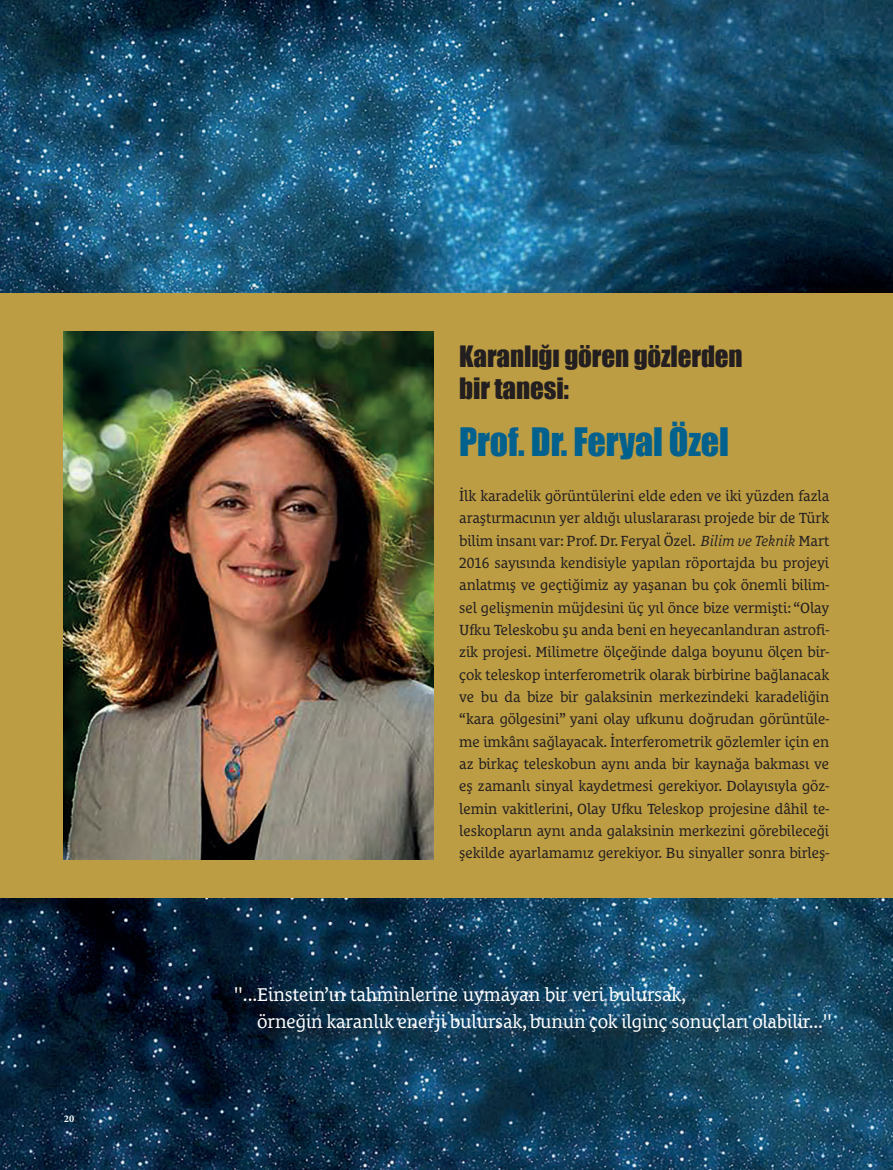
<style>
.page{position:relative;width:893px;height:1170px;background:#fff}
.page>*{position:absolute;margin:0;border:0;box-sizing:border-box;transform-origin:0 0}
.t1{font:36px "Impact";letter-spacing:-.005em;color:#00618d}
.t2{font:27px/32.4px "Impact";letter-spacing:-.005em;color:#231f20}
.t3{font:18.9px/27px "Le Monde Courrier Pro";letter-spacing:-.005em;color:#fff}
.t4{font:15px/22.4px "Le Monde Courrier Pro";letter-spacing:-.005em;color:#231f20;text-align:justify}
.t5{font:700 10.35px "Minion Pro";color:#fff}
.s1{font-style:italic}
</style>
<div class="page">
<img style="left:0;top:0;width:893px;height:1169px">
<div style="left:0;top:293px;width:893px;height:604px;background:#bd9d43"></div>
<img style="left:64px;top:332px;width:370px;height:527px">
<div style="left:239px;top:989px;width:610px;height:60px;background:#231f20;opacity:.75"></div>
<p class="t5" style="left:64px;top:1111px;width:12px">20</p>
<h2 class="t2" style="left:459px;top:339px;width:285px">Karanlığı gören gözlerden bir tanesi:</h2>
<h1 class="t1" style="left:459px;top:414px;width:271px">Prof. Dr. Feryal Özel</h1>
<p class="t4" style="left:459px;top:483px;width:371px">İlk karadelik görüntülerini elde eden ve iki yüzden fazla araştırmacının yer aldığı uluslararası projede bir de Türk bilim insanı var: Prof. Dr. Feryal Özel. <span class="s1">Bilim ve Teknik</span> Mart 2016 sayısında kendisiyle yapılan röportajda bu projeyi anlatmış ve geçtiğimiz ay yaşanan bu çok önemli bilim&shy;sel gelişmenin müjdesini üç yıl önce bize vermişti: “Olay Ufku Teleskobu şu anda beni en heyecanlandıran astrofi&shy;zik projesi. Milimetre ölçeğinde dalga boyunu ölçen bir&shy;çok teleskop interferometrik olarak birbirine bağlanacak ve bu da bize bir galaksinin merkezindeki karadeliğin “kara gölgesini” yani olay ufkunu doğrudan görüntüle&shy;me imkânı sağlayacak. İnterferometrik gözlemler için en az birkaç teleskobun aynı anda bir kaynağa bakması ve eş zamanlı sinyal kaydetmesi gerekiyor. Dolayısıyla göz&shy;lemin vakitlerini, Olay Ufku Teleskop projesine dâhil te&shy;leskopların aynı anda galaksinin merkezini görebileceği şekilde ayarlamamız gerekiyor. Bu sinyaller sonra birleş-</p>
<p class="t3" style="left:257px;top:978px;width:576px;text-indent:-23px">"...Einstein’ın tahminlerine uymayan bir veri bulursak,<br>örneğin karanlık enerji bulursak, bunun çok ilginç sonuçları olabilir..."</p>
</div>
